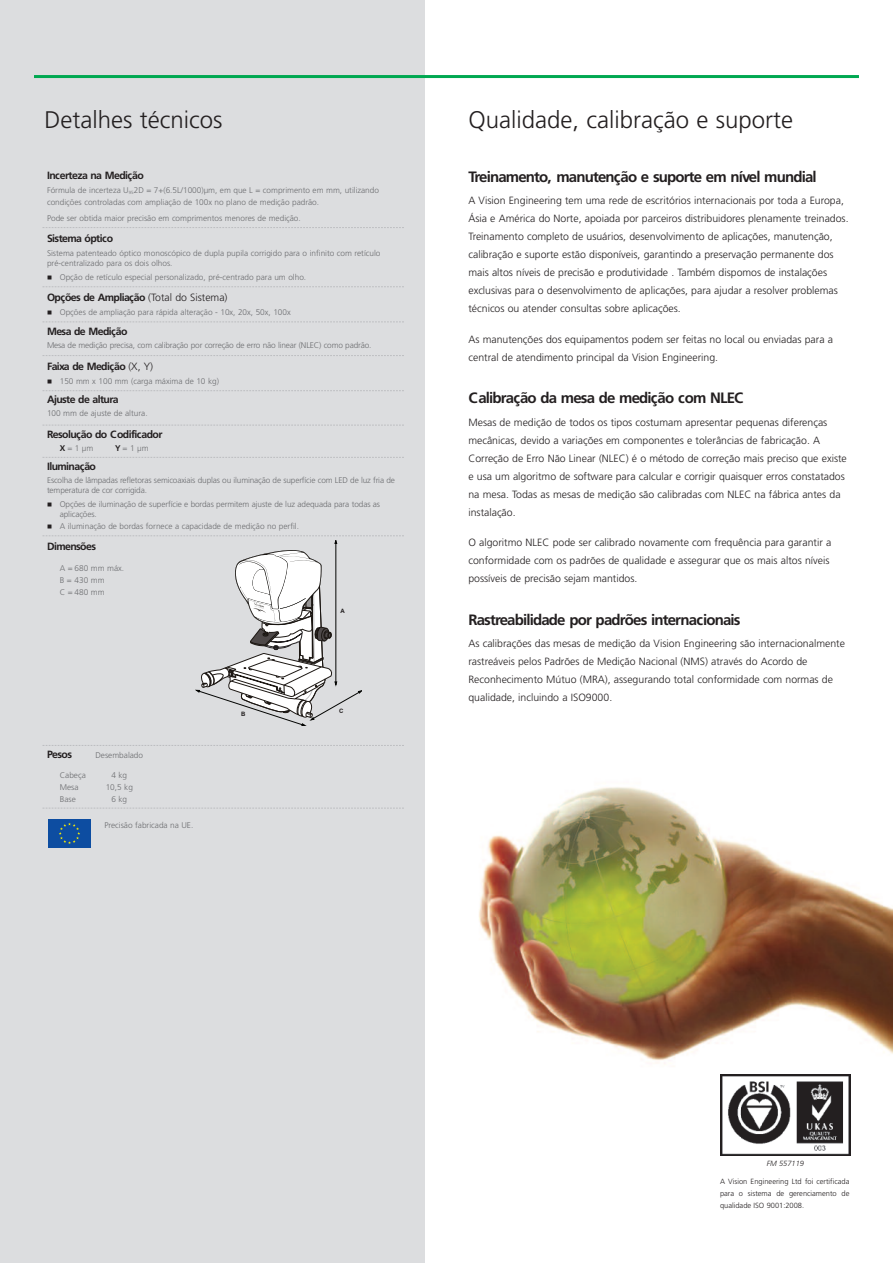
<style>
.page{position:relative;width:893px;height:1263px;background:#fff}
.page>*{position:absolute;margin:0;border:0;box-sizing:border-box;transform-origin:0 0}
.t1{font:300 24px "Frutiger";color:#231f20}
.t2{font:700 15px "Frutiger";letter-spacing:-.055em;color:#231f20}
.t3{font:300 10.5px/18px "Frutiger";color:#231f20}
.t4{font:700 10.5px "Frutiger";letter-spacing:-.055em;color:#231f20}
.t5{font:300 8.25px/12px "Frutiger";color:#6c6d70}
.t6{font:300 7.5px/12px "Frutiger";color:#231f20;text-align:justify}
.t7{font:italic 300 7.5px "Frutiger";color:#231f20}
.t8{font:700 6px "Arial";color:#231f20}
.s1{font-family:"Frutiger LT"}
.s2{color:#231f20}
.s3{font-weight:300}
.s4{font-weight:700;color:#231f20}
</style>
<div class="page">
<div style="left:0;top:0;width:425px;height:1263px;background:#dcdddf"></div>
<svg style="left:43px;top:227px;width:361px;height:1px"></svg>
<svg style="left:43px;top:286px;width:361px;height:1px"></svg>
<svg style="left:43px;top:322px;width:361px;height:1px"></svg>
<svg style="left:43px;top:355px;width:361px;height:1px"></svg>
<svg style="left:43px;top:390px;width:361px;height:1px"></svg>
<svg style="left:43px;top:425px;width:361px;height:1px"></svg>
<svg style="left:43px;top:457px;width:361px;height:1px"></svg>
<svg style="left:43px;top:745px;width:361px;height:1px"></svg>
<svg style="left:43px;top:808px;width:361px;height:1px"></svg>
<div style="left:48px;top:819px;width:43px;height:28px;background:#0d4da1"></div>
<svg style="left:59px;top:823px;width:21px;height:21px"></svg>
<hr style="left:336px;top:543px;width:1px;height:142px;background:#040503">
<svg style="left:43px;top:535px;width:361px;height:9px"></svg>
<svg style="left:196px;top:550px;width:166px;height:176px"></svg>
<img style="left:479px;top:787px;width:414px;height:298px">
<img style="left:720px;top:1074px;width:130px;height:81px">
<hr style="left:34px;top:75px;width:825px;height:3px;background:#00a851">
<h1 class="t1" style="left:45px;top:110px;width:179px">Detalhes técnicos</h1>
<p class="t4" style="left:47px;top:171px;width:98px">Incerteza na Medição</p>
<p class="t5" style="left:47px;top:185px;width:334px">Fórmula de incerteza U<sub>95</sub>2D = 7+(6.5L/1000)<span class="s1">μ</span>m, em que L = comprimento em mm, utilizando condições controladas com ampliação de 100x no plano de medição padrão.</p>
<p class="t5" style="left:47px;top:213px;width:255px">Pode ser obtida maior precisão em comprimentos menores de medição.</p>
<p class="t4" style="left:47px;top:234px;width:68px">Sistema óptico</p>
<p class="t5" style="left:47px;top:249px;width:335px;line-height:9.9px">Sistema patenteado óptico monoscópico de dupla pupila corrigido para o infinito com retículo pré-centralizado para os dois olhos.</p>
<p class="t5" style="left:47px;top:272px;width:261px"><span class="s2">■</span> Opção de retículo especial personalizado, pré-centrado para um olho.</p>
<p class="t4" style="left:47px;top:293px;width:182px">Opções de Ampliação <span class="s3">(Total do Sistema)</span></p>
<p class="t5" style="left:47px;top:307px;width:245px"><span class="s2">■</span> Opções de ampliação para rápida alteração - 10x, 20x, 50x, 100x</p>
<p class="t4" style="left:47px;top:327px;width:82px">Mesa de Medição</p>
<p class="t5" style="left:47px;top:339px;width:326px">Mesa de medição precisa, com calibração por correção de erro não linear (NLEC) como padrão.</p>
<p class="t4" style="left:47px;top:362px;width:108px">Faixa de Medição <span class="s3">(X, Y)</span></p>
<p class="t5" style="left:47px;top:376px;width:174px"><span class="s2">■</span> 150 mm x 100 mm (carga máxima de 10 kg)</p>
<p class="t4" style="left:47px;top:395px;width:73px">Ajuste de altura</p>
<p class="t5" style="left:47px;top:408px;width:102px">100 mm de ajuste de altura.</p>
<p class="t4" style="left:47px;top:430px;width:117px">Resolução do Codificador</p>
<p class="t5" style="left:60px;top:443px;width:35px"><span class="s4">X</span>=1µm</p>
<p class="t5" style="left:115px;top:443px;width:35px"><span class="s4">Y</span>=1µm</p>
<p class="t4" style="left:47px;top:462px;width:50px">Iluminação</p>
<p class="t5" style="left:47px;top:476px;width:349px;line-height:9.9px">Escolha de lâmpadas refletoras semicoaxiais duplas ou iluminação de superfície com LED de luz fria de temperatura de cor corrigida.</p>
<p class="t5" style="left:60px;top:500px;width:322px;line-height:9.9px;text-indent:-13px"><span class="s2">■</span> Opções de iluminação de superfície e bordas permitem ajuste de luz adequada para todas as aplicações.</p>
<p class="t5" style="left:47px;top:521px;width:253px"><span class="s2">■</span> A iluminação de bordas fornece a capacidade de medição no perfil.</p>
<p class="t4" style="left:47px;top:542px;width:50px">Dimensões</p>
<p class="t5" style="left:60px;top:562px;width:66px">A = 680 mm máx.<br>B = 430 mm<br>C = 480 mm</p>
<p class="t4" style="left:47px;top:750px;width:27px">Pesos</p>
<p class="t5" style="left:95px;top:750px;width:49px">Desembalado</p>
<p class="t5" style="left:60px;top:769px;width:28px">Cabeça</p>
<p class="t5" style="left:111px;top:769px;width:17px">4 kg</p>
<p class="t5" style="left:60px;top:781px;width:20px">Mesa</p>
<p class="t5" style="left:106px;top:781px;width:29px">10,5 kg</p>
<p class="t5" style="left:60px;top:793px;width:18px">Base</p>
<p class="t5" style="left:111px;top:793px;width:17px">6 kg</p>
<p class="t5" style="left:104px;top:820px;width:90px">Precisão fabricada na UE.</p>
<p class="t8" style="left:241px;top:711px;width:6px">B</p>
<p class="t8" style="left:341px;top:608px;width:6px">A</p>
<p class="t8" style="left:339px;top:707px;width:6px">C</p>
<h1 class="t1" style="left:468px;top:110px;width:326px">Qualidade, calibração e suporte</h1>
<h2 class="t2" style="left:468px;top:171px;width:350px">Treinamento, manutenção e suporte em nível mundial</h2>
<p class="t3" style="left:468px;top:193px;width:382px">A Vision Engineering tem uma rede de escritórios internacionais por toda a Europa, Ásia e América do Norte, apoiada por parceiros distribuidores plenamente treinados.<br>Treinamento completo de usuários, desenvolvimento de aplicações, manutenção, calibração e suporte estão disponíveis, garantindo a preservação permanente dos mais altos níveis de precisão e produtividade . Também dispomos de instalações exclusivas para o desenvolvimento de aplicações, para ajudar a resolver problemas técnicos ou atender consultas sobre aplicações.</p>
<p class="t3" style="left:468px;top:331px;width:366px">As manutenções dos equipamentos podem ser feitas no local ou enviadas para a central de atendimento principal da Vision Engineering.</p>
<h2 class="t2" style="left:468px;top:392px;width:276px">Calibração da mesa de medição com NLEC</h2>
<p class="t3" style="left:468px;top:414px;width:380px">Mesas de medição de todos os tipos costumam apresentar pequenas diferenças mecânicas, devido a variações em componentes e tolerâncias de fabricação. A Correção de Erro Não Linear (NLEC) é o método de correção mais preciso que existe e usa um algoritmo de software para calcular e corrigir quaisquer erros constatados na mesa. Todas as mesas de medição são calibradas com NLEC na fábrica antes da instalação.</p>
<p class="t3" style="left:468px;top:535px;width:364px">O algoritmo NLEC pode ser calibrado novamente com frequência para garantir a conformidade com os padrões de qualidade e assegurar que os mais altos níveis possíveis de precisão sejam mantidos.</p>
<h2 class="t2" style="left:468px;top:613px;width:274px">Rastreabilidade por padrões internacionais</h2>
<p class="t3" style="left:468px;top:635px;width:378px">As calibrações das mesas de medição da Vision Engineering são internacionalmente rastreáveis pelos Padrões de Medição Nacional (NMS) através do Acordo de Reconhecimento Mútuo (MRA), assegurando total conformidade com normas de qualidade, incluindo a ISO9000.</p>
<p class="t7" style="left:767px;top:1160px;width:39px">FM 557119</p>
<p class="t6" style="left:720px;top:1176px;width:131px">A Vision Engineering Ltd foi certificada para o sistema de gerenciamento de qualidade ISO 9001:2008.</p>
</div>
